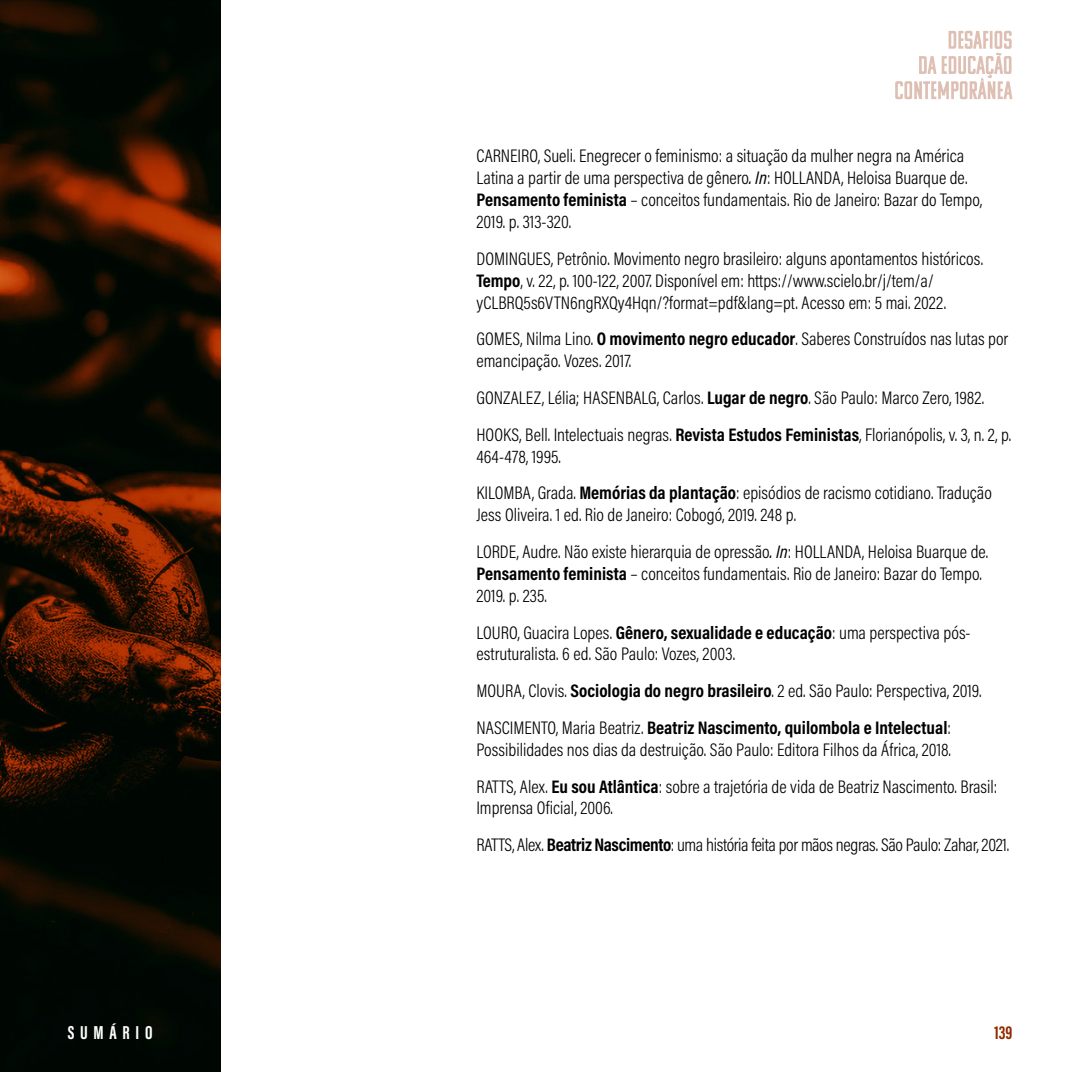
<style>
.page{position:relative;width:1072px;height:1072px;background:#fff}
.page>*{position:absolute;margin:0;border:0;box-sizing:border-box;transform-origin:0 0}
.t1{font:700 19.25px "Acumin Pro Extra Cond";letter-spacing:.3em;color:#fff}
.t2{font:700 19.25px "Acumin Pro Extra Cond";color:#932b00}
.t3{font:300 18.38px/21.9px "Acumin Pro Cond";color:#000}
.t4{font:300 18.38px/36.8px "Acumin Pro Cond";letter-spacing:-.02em;color:#000}
.s1{font-weight:400;font-style:italic}
.s2{font-weight:700}
</style>
<div class="page">
<img style="left:0;top:0;width:220px;height:1071px">
<svg style="left:895px;top:31px;width:117px;height:68px"></svg>
<p class="t3" style="left:476px;top:145px;width:507px">CARNEIRO, Sueli. Enegrecer o feminismo: a situação da mulher negra na América Latina a partir de uma perspectiva de gênero<span class="s1">. In</span>: HOLLANDA, Heloisa Buarque de.<br><span class="s2">Pensamento feminista</span> – conceitos fundamentais. Rio de Janeiro: Bazar do Tempo, 2019. p. 313-320.</p>
<p class="t3" style="left:476px;top:247px;width:508px">DOMINGUES, Petrônio. Movimento negro brasileiro: alguns apontamentos históricos.<br><span class="s2">Tempo</span>, v. 22, p. 100-122, 2007. Disponível em: https://www.scielo.br/j/tem/a/ yCLBRQ5s6VTN6ngRXQy4Hqn/?format=pdf&amp;lang=pt. Acesso em: 5 mai. 2022.</p>
<p class="t3" style="left:476px;top:328px;width:533px">GOMES, Nilma Lino. <span class="s2">O movimento negro educador</span>. Saberes Construídos nas lutas por emancipação. Vozes. 2017.</p>
<p class="t3" style="left:476px;top:379px;width:536px;line-height:36.8px">GONZALEZ, Lélia; HASENBALG, Carlos. <span class="s2">Lugar de negro</span>. São Paulo: Marco Zero, 1982.<br>HOOKS, Bell. Intelectuais negras. <span class="s2">Revista Estudos Feministas</span>, Florianópolis, v. 3, n. 2, p.</p>
<p class="t3" style="left:476px;top:437px;width:517px;line-height:36.8px">464-478, 1995.<br>KILOMBA, Grada. <span class="s2">Memórias da plantação</span>: episódios de racismo cotidiano. Tradução</p>
<p class="t3" style="left:476px;top:496px;width:513px;line-height:36.8px">Jess Oliveira. 1 ed. Rio de Janeiro: Cobogó, 2019. 248 p.<br>LORDE, Audre. Não existe hierarquia de opressão<span class="s1">. In</span>: HOLLANDA, Heloisa Buarque de.</p>
<p class="t3" style="left:476px;top:562px;width:507px"><span class="s2">Pensamento feminista</span> – conceitos fundamentais. Rio de Janeiro: Bazar do Tempo.<br>2019. p. 235.</p>
<p class="t3" style="left:476px;top:621px;width:495px">LOURO, Guacira Lopes. <span class="s2">Gênero, sexualidade e educação</span>: uma perspectiva pós&shy;estruturalista. 6 ed. São Paulo: Vozes, 2003.</p>
<p class="t3" style="left:476px;top:672px;width:507px;line-height:36.8px">MOURA, Clovis. <span class="s2">Sociologia do negro brasileiro</span>. 2 ed. São Paulo: Perspectiva, 2019.<br>NASCIMENTO, Maria Beatriz. <span class="s2">Beatriz Nascimento, quilombola e Intelectual</span>:</p>
<p class="t3" style="left:476px;top:730px;width:522px;line-height:36.8px">Possibilidades nos dias da destruição. São Paulo: Editora Filhos da África, 2018.<br>RATTS, Alex. <span class="s2">Eu sou Atlântica</span>: sobre a trajetória de vida de Beatriz Nascimento. Brasil:</p>
<p class="t4" style="left:476px;top:789px;width:534px">Imprensa Oficial, 2006.<br>RATTS, Alex. <span class="s2">Beatriz Nascimento</span>: uma história feita por mãos negras. São Paulo: Zahar, 2021.</p>
<p class="t1" style="left:68px;top:1020px;width:86px">SUMÁRIO</p>
<p class="t2" style="left:994px;top:1020px;width:19px">139</p>
</div>
